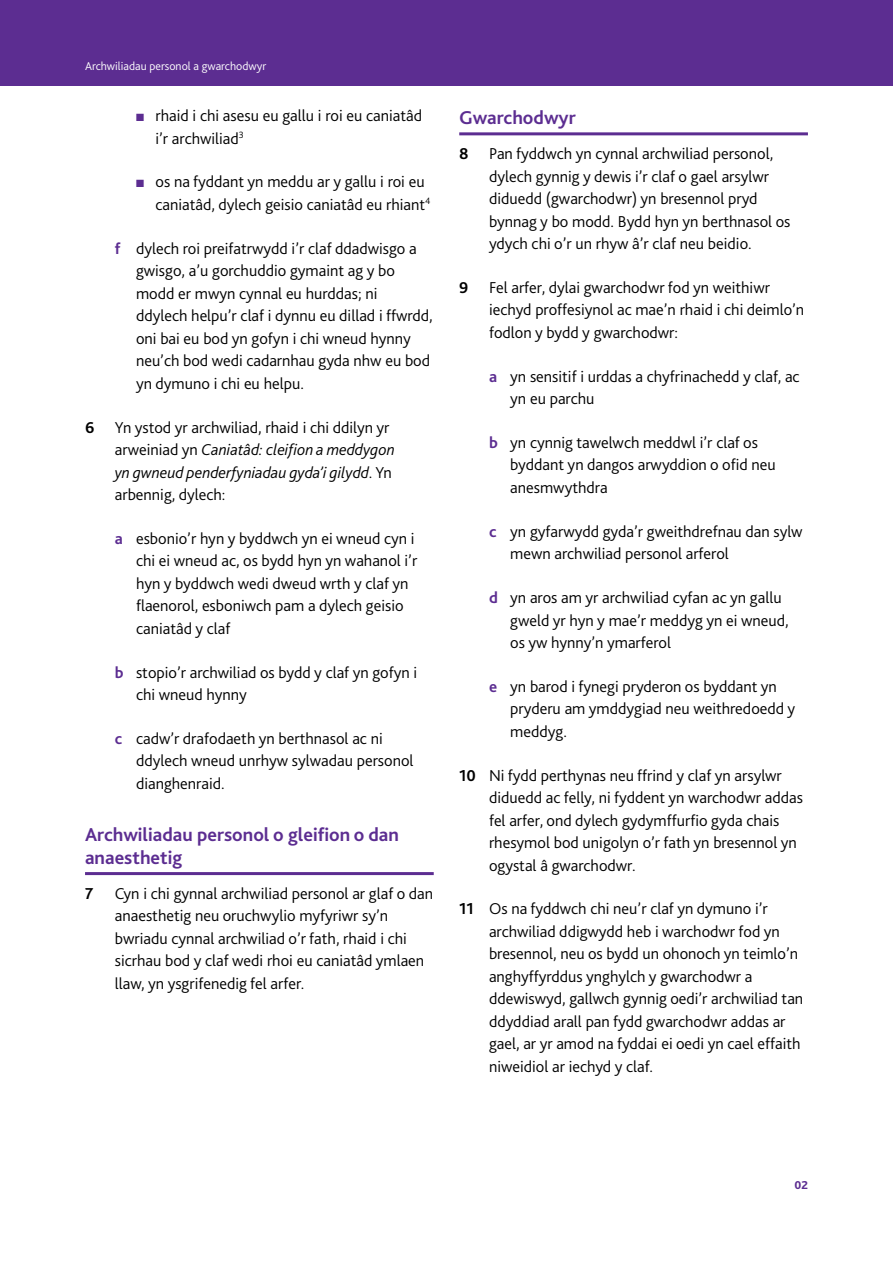
<style>
.page{position:relative;width:893px;height:1263px;background:#fff}
.page>*{position:absolute;margin:0;border:0;box-sizing:border-box;transform-origin:0 0}
.t1{font:700 19.5px/22.5px "Bliss 2";color:#5c2d91}
.t2{font:300 16.5px/22.5px "Bliss 2";color:#000}
.t3{font:700 16.5px "Bliss 2";color:#000}
.t4{font:300 12px "Bliss 2";color:#fff}
.t5{font:800 12px "Bliss 2";color:#5c2d91}
.s1{color:#5c2d91}
.s2{font-weight:700;color:#5c2d91}
.s3{font-weight:700}
.s4{font-style:italic}
</style>
<div class="page">
<div style="left:0;top:0;width:893px;height:85px;background:#5c2d91"></div>
<hr style="left:85px;top:872px;width:349px;height:3px;background:#5c2d91">
<hr style="left:459px;top:132px;width:349px;height:3px;background:#5c2d91">
<p class="t4" style="left:85px;top:59px;width:183px">Archwiliadau personol a gwarchodwyr</p>
<p class="t2" style="left:156px;top:104px;width:268px;text-indent:-19px"><span class="s1">■</span> rhaid i chi asesu eu gallu i roi eu caniatâd i’r archwiliad<sup>3</sup></p>
<p class="t2" style="left:156px;top:170px;width:276px;text-indent:-19px"><span class="s1">■</span> os na fyddant yn meddu ar y gallu i roi eu caniatâd, dylech geisio caniatâd eu rhiant<sup>4</sup></p>
<p class="t2" style="left:136px;top:237px;width:298px;text-indent:-21px"><span class="s2">f</span> dylech roi preifatrwydd i’r claf ddadwisgo a gwisgo, a’u gorchuddio gymaint ag y bo modd er mwyn cynnal eu hurddas; ni ddylech helpu’r claf i dynnu eu dillad i ffwrdd, oni bai eu bod yn gofyn i chi wneud hynny neu’ch bod wedi cadarnhau gyda nhw eu bod yn dymuno i chi eu helpu.</p>
<p class="t2" style="left:115px;top:415px;width:281px;text-indent:-30px"><span class="s3">6</span> Yn ystod yr archwiliad, rhaid i chi ddilyn yr arweiniad yn <span class="s4">Caniatâd: cleifion a meddygon yn gwneud penderfyniadau gyda’i gilydd</span>. Yn arbennig, dylech:</p>
<p class="t2" style="left:136px;top:527px;width:283px;text-indent:-21px"><span class="s2">a</span> esbonio’r hyn y byddwch yn ei wneud cyn i chi ei wneud ac, os bydd hyn yn wahanol i’r hyn y byddwch wedi dweud wrth y claf yn flaenorol, esboniwch pam a dylech geisio caniatâd y claf</p>
<p class="t2" style="left:136px;top:660px;width:283px;text-indent:-21px"><span class="s2">b</span> stopio’r archwiliad os bydd y claf yn gofyn i chi wneud hynny</p>
<p class="t2" style="left:136px;top:727px;width:279px;text-indent:-21px"><span class="s2">c</span> cadw’r drafodaeth yn berthnasol ac ni ddylech wneud unrhyw sylwadau personol dianghenraid.</p>
<p class="t1" style="left:85px;top:823px;width:315px">Archwiliadau personol o gleifion o dan anaesthetig</p>
<p class="t3" style="left:85px;top:883px;width:10px">7</p>
<p class="t2" style="left:115px;top:882px;width:320px">Cyn i chi gynnal archwiliad personol ar glaf o dan anaesthetig neu oruchwylio myfyriwr sy’n bwriadu cynnal archwiliad o’r fath, rhaid i chi sicrhau bod y claf wedi rhoi eu caniatâd ymlaen llaw, yn ysgrifenedig fel arfer.</p>
<p class="t1" style="left:459px;top:106px;width:118px">Gwarchodwyr</p>
<p class="t2" style="left:489px;top:142px;width:303px;text-indent:-30px"><span class="s3">8</span> Pan fyddwch yn cynnal archwiliad personol, dylech gynnig y dewis i’r claf o gael arsylwr diduedd (gwarchodwr) yn bresennol pryd bynnag y bo modd. Bydd hyn yn berthnasol os ydych chi o’r un rhyw â’r claf neu beidio.</p>
<p class="t2" style="left:489px;top:276px;width:317px;text-indent:-30px"><span class="s3">9</span> Fel arfer, dylai gwarchodwr fod yn weithiwr iechyd proffesiynol ac mae’n rhaid i chi deimlo’n fodlon y bydd y gwarchodwr:</p>
<p class="t2" style="left:510px;top:365px;width:291px;text-indent:-21px"><span class="s2">a</span> yn sensitif i urddas a chyfrinachedd y claf, ac yn eu parchu</p>
<p class="t2" style="left:510px;top:431px;width:267px;text-indent:-21px"><span class="s2">b</span> yn cynnig tawelwch meddwl i’r claf os byddant yn dangos arwyddion o ofid neu anesmwythdra</p>
<p class="t2" style="left:510px;top:520px;width:294px;text-indent:-21px"><span class="s2">c</span> yn gyfarwydd gyda’r gweithdrefnau dan sylw mewn archwiliad personol arferol</p>
<p class="t2" style="left:510px;top:586px;width:280px;text-indent:-21px"><span class="s2">d</span> yn aros am yr archwiliad cyfan ac yn gallu gweld yr hyn y mae’r meddyg yn ei wneud, os yw hynny’n ymarferol</p>
<p class="t2" style="left:510px;top:675px;width:287px;text-indent:-21px"><span class="s2">e</span> yn barod i fynegi pryderon os byddant yn pryderu am ymddygiad neu weithredoedd y meddyg.</p>
<p class="t2" style="left:489px;top:763px;width:315px;text-indent:-30px"><span class="s3">10</span> Ni fydd perthynas neu ffrind y claf yn arsylwr diduedd ac felly, ni fyddent yn warchodwr addas fel arfer, ond dylech gydymffurfio gyda chais rhesymol bod unigolyn o’r fath yn bresennol yn ogystal â gwarchodwr.</p>
<p class="t2" style="left:489px;top:897px;width:316px;text-indent:-30px"><span class="s3">11</span> Os na fyddwch chi neu’r claf yn dymuno i’r archwiliad ddigwydd heb i warchodwr fod yn bresennol, neu os bydd un ohonoch yn teimlo’n anghyffyrddus ynghylch y gwarchodwr a ddewiswyd, gallwch gynnig oedi’r archwiliad tan ddyddiad arall pan fydd gwarchodwr addas ar gael, ar yr amod na fyddai ei oedi yn cael effaith niweidiol ar iechyd y claf.</p>
<p class="t5" style="left:794px;top:1177px;width:15px">02</p>
</div>
